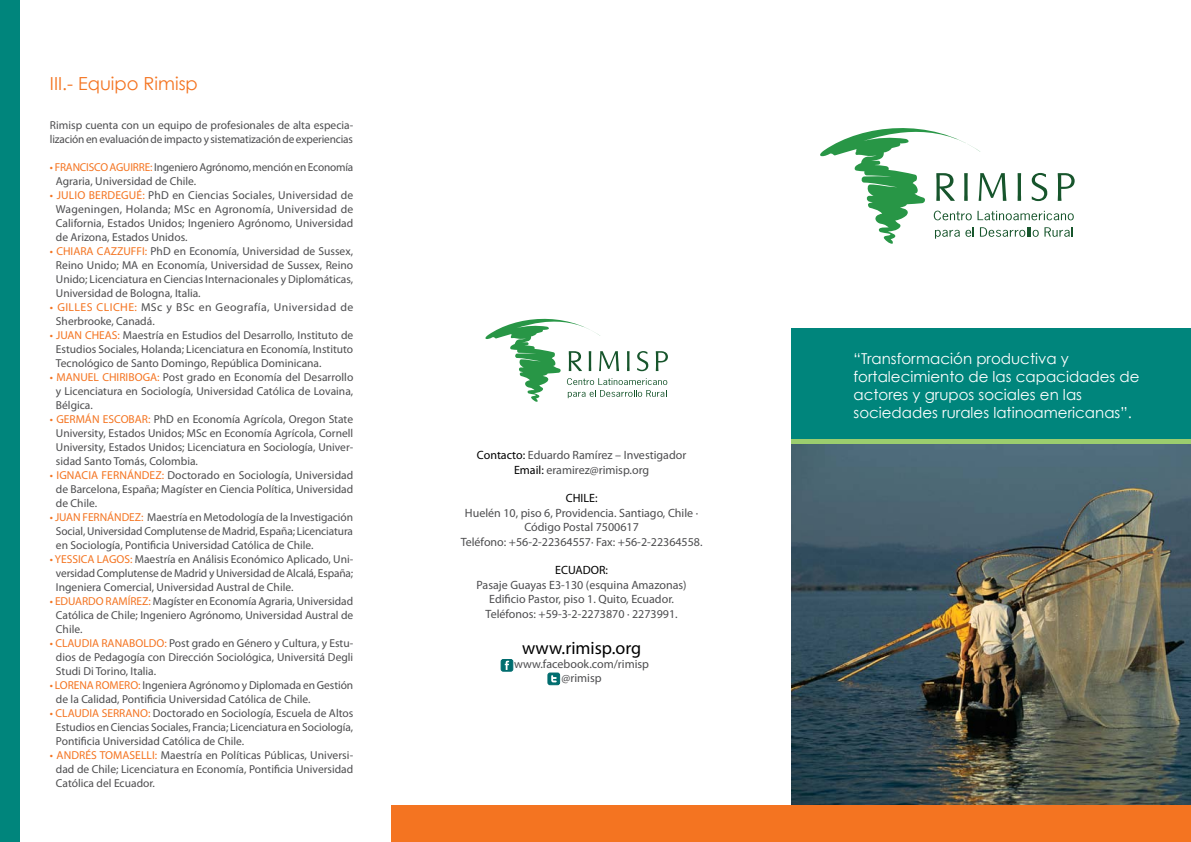
<style>
.page{position:relative;width:1191px;height:842px;background:#fff}
.page>*{position:absolute;margin:0;border:0;box-sizing:border-box;transform-origin:0 0}
.t1{font:18px "Century Gothic";color:#f47421}
.t2{font:18px "Myriad Pro";color:#000}
.t3{font:15px/18px "Century Gothic";color:#fff}
.t4{font:12px/14.4px "Myriad Pro";color:#4d4d4f;text-align:center}
.t5{font:12px "Myriad Pro";color:#000}
.t6{font:11.5px/14px "Myriad Pro";color:#4d4d4f;text-align:justify}
.t7{font:11.5px/14px "Myriad Pro";letter-spacing:.035em;color:#4d4d4f}
.s1{color:#f47421}
.s2{color:#000}
</style>
<div class="page">
<div style="left:0;top:0;width:19px;height:842px;background:#00857c"></div>
<img style="left:791px;top:444px;width:400px;height:362px">
<div style="left:791px;top:329px;width:400px;height:110px;background:#00857c"></div>
<div style="left:391px;top:806px;width:800px;height:36px;background:#f47421"></div>
<svg style="left:820px;top:128px;width:254px;height:116px"></svg>
<svg style="left:485px;top:318px;width:183px;height:84px"></svg>
<div style="left:501px;top:659px;width:12px;height:12px;background:#006e6f;border-radius:2px"></div>
<div style="left:501px;top:659px;width:12px;height:12px;border:1px solid #006b6e;border-radius:2px"></div>
<svg style="left:505px;top:661px;width:4px;height:9px"></svg>
<svg style="left:548px;top:673px;width:11px;height:12px"></svg>
<div style="left:548px;top:673px;width:12px;height:12px;border:1px solid #006b6e;border-radius:2px"></div>
<svg style="left:551px;top:675px;width:5px;height:7px"></svg>
<h1 class="t1" style="left:50px;top:72px;width:149px">III.- Equipo Rimisp</h1>
<p class="t6" style="left:50px;top:118px;width:305px">Rimisp cuenta con un equipo de profesionales de alta especia&shy;lización en evaluación de impacto y sistematización de experiencias</p>
<p class="t6" style="left:56px;top:160px;width:299px;text-indent:-6px"><span class="s1">• FRANCISCO AGUIRRE:</span> Ingeniero Agrónomo, mención en Economía<br>Agraria, Universidad de Chile.</p>
<p class="t6" style="left:56px;top:188px;width:299px;text-indent:-6px"><span class="s1">• JULIO BERDEGUÉ:</span> PhD en Ciencias Sociales, Universidad de Wageningen, Holanda; MSc en Agronomía, Universidad de California, Estados Unidos; Ingeniero Agrónomo, Universidad de Arizona, Estados Unidos.</p>
<p class="t6" style="left:56px;top:244px;width:299px;text-indent:-6px"><span class="s1">• CHIARA CAZZUFFI:</span> PhD en Economía, Universidad de Sussex, Reino Unido; MA en Economía, Universidad de Sussex, Reino Unido; Licenciatura en Ciencias Internacionales y Diplomáticas, Universidad de Bologna, Italia.</p>
<p class="t7" style="left:56px;top:300px;width:299px;text-indent:-6px"><span class="s1">• GILLES CLICHE:</span> MSc y BSc en Geografía, Universidad de<br>Sherbrooke, Canadá.</p>
<p class="t6" style="left:56px;top:328px;width:299px;text-indent:-6px"><span class="s1">• JUAN CHEAS:</span> Maestría en Estudios del Desarrollo, Instituto de Estudios Sociales, Holanda; Licenciatura en Economía, Instituto Tecnológico de Santo Domingo, República Dominicana.</p>
<p class="t6" style="left:56px;top:370px;width:299px;text-indent:-6px"><span class="s1">• MANUEL CHIRIBOGA:</span> Post grado en Economía del Desarrollo y Licenciatura en Sociología, Universidad Católica de Lovaina, Bélgica.</p>
<p class="t6" style="left:56px;top:412px;width:299px;text-indent:-6px"><span class="s1">• GERMÁN ESCOBAR:</span> PhD en Economía Agrícola, Oregon State University, Estados Unidos; MSc en Economía Agrícola, Cornell University, Estados Unidos; Licenciatura en Sociología, Univer&shy;sidad Santo Tomás, Colombia.</p>
<p class="t6" style="left:56px;top:468px;width:299px;text-indent:-6px"><span class="s1">• IGNACIA FERNÁNDEZ:</span> Doctorado en Sociología, Universidad de Barcelona, España; Magíster en Ciencia Política, Universidad de Chile.</p>
<p class="t6" style="left:56px;top:510px;width:299px;text-indent:-6px"><span class="s1">• JUAN FERNÁNDEZ:</span> Maestría en Metodología de la Investigación Social, Universidad Complutense de Madrid, España; Licenciatura en Sociología, Pontificia Universidad Católica de Chile.</p>
<p class="t6" style="left:56px;top:552px;width:299px;text-indent:-6px"><span class="s1">• YESSICA LAGOS:</span> Maestría en Análisis Económico Aplicado, Uni&shy;versidad Complutense de Madrid y Universidad de Alcalá, España; Ingeniera Comercial, Universidad Austral de Chile.</p>
<p class="t6" style="left:56px;top:594px;width:299px;text-indent:-6px"><span class="s1">• EDUARDO RAMÍREZ:</span> Magíster en Economía Agraria, Universidad Católica de Chile; Ingeniero Agrónomo, Universidad Austral de Chile.</p>
<p class="t6" style="left:56px;top:636px;width:299px;text-indent:-6px"><span class="s1">• CLAUDIA RANABOLDO:</span> Post grado en Género y Cultura, y Estu&shy;dios de Pedagogía con Dirección Sociológica, Universitá Degli Studi Di Torino, Italia.</p>
<p class="t6" style="left:56px;top:678px;width:299px;text-indent:-6px"><span class="s1">• LORENA ROMERO:</span> Ingeniera Agrónomo y Diplomada en Gestión de la Calidad, Pontificia Universidad Católica de Chile.</p>
<p class="t6" style="left:56px;top:706px;width:299px;text-indent:-6px"><span class="s1">• CLAUDIA SERRANO:</span> Doctorado en Sociología, Escuela de Altos Estudios en Ciencias Sociales, Francia; Licenciatura en Sociología, Pontificia Universidad Católica de Chile.</p>
<p class="t6" style="left:56px;top:748px;width:299px;text-indent:-6px"><span class="s1">• ANDRÉS TOMASELLI:</span> Maestría en Políticas Públicas, Universi&shy;dad de Chile; Licenciatura en Economía, Pontificia Universidad Católica del Ecuador.</p>
<p class="t4" style="left:477px;top:448px;width:211px"><span class="s2">Contacto:</span> Eduardo Ramírez – Investigador<br><span class="s2">Email:</span> eramirez@rimisp.org</p>
<p class="t5" style="left:566px;top:491px;width:33px">CHILE:</p>
<p class="t4" style="left:461px;top:505px;width:243px">Huelén 10, piso 6, Providencia. Santiago, Chile ·<br>Código Postal 7500617<br>Teléfono: +56-2-22364557· Fax: +56-2-22364558.</p>
<p class="t5" style="left:555px;top:563px;width:54px">ECUADOR:</p>
<p class="t4" style="left:476px;top:577px;width:212px">Pasaje Guayas E3-130 (esquina Amazonas)<br>Edificio Pastor, piso 1. Quito, Ecuador.<br>Teléfonos: +59-3-2-2273870 · 2273991.</p>
<h1 class="t2" style="left:522px;top:636px;width:120px">www.rimisp.org</h1>
<p class="t4" style="left:514px;top:656px;width:136px">www.facebook.com/rimisp @rimisp</p>
<h2 class="t3" style="left:853px;top:349px;width:287px">“Transformación productiva y fortalecimiento de las capacidades de actores y grupos sociales en las sociedades rurales latinoamericanas”.</h2>
</div>
